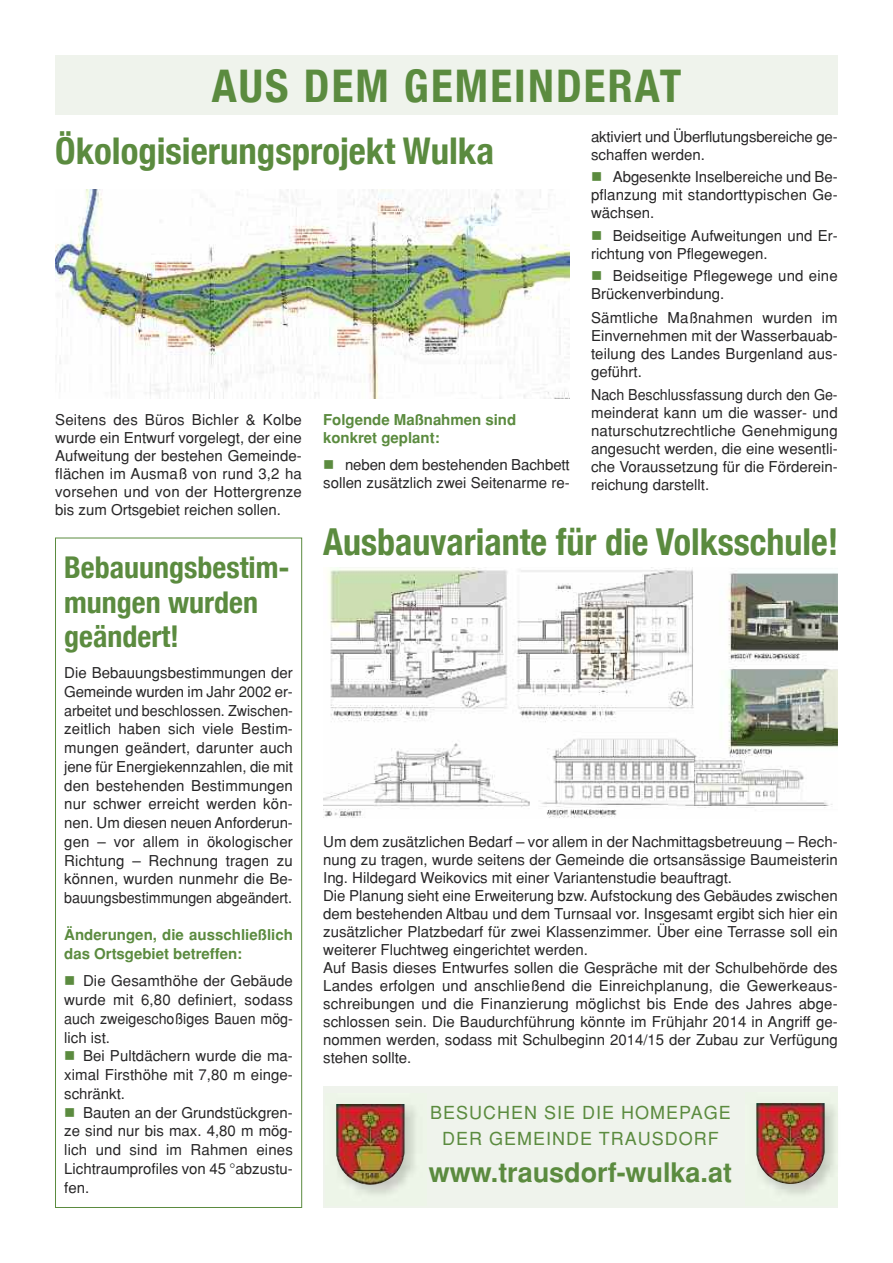
<style>
.page{position:relative;width:893px;height:1263px;background:#fff}
.page>*{position:absolute;margin:0;border:0;box-sizing:border-box;transform-origin:0 0}
.t1{font:700 condensed 45px "Helvetica Neue";letter-spacing:.05em;color:#5b8b3f}
.t2{font:700 condensed 37.2px "Helvetica Neue";color:#5b8b3f}
.t3{font:700 condensed 36.75px "Helvetica Neue";color:#5b8b3f}
.t4{font:700 condensed 30px/34.5px "Helvetica Neue";color:#5b8b3f}
.t5{font:700 27px "Helvetica";color:#5b8b3f}
.t6{font:18px/25.5px "Helvetica";letter-spacing:.055em;color:#5b8b3f;text-align:center}
.t7{font:15px/18px "Helvetica";color:#272627;text-align:justify}
.t8{font:15px/18px "Helvetica";color:#272627;text-align:justify;scale:.95 1}
.t9{font:700 15px/18.8px "Helvetica";color:#5b8b3f}
.s1{color:#5b8b3f}
</style>
<div class="page">
<div style="left:55px;top:55px;width:783px;height:60px;background:#eff3ec"></div>
<div style="left:55px;top:538px;width:247px;height:670px;border:1px solid #5b8b3f"></div>
<img style="left:323px;top:567px;width:515px;height:251px">
<div style="left:751px;top:812px;width:91px;height:12px;background:#fff"></div>
<img style="left:55px;top:190px;width:515px;height:208px">
<div style="left:323px;top:1087px;width:515px;height:121px;background:#eff3ec"></div>
<img style="left:756px;top:1103px;width:69px;height:81px">
<img style="left:353px;top:1104px;width:63px;height:91px">
<img style="left:336px;top:1104px;width:68px;height:81px">
<h1 class="t1" style="left:212px;top:58px;width:471px">Aus dem GemeinderAT</h1>
<h3 class="t3" style="left:55px;top:128px;width:440px">Ökologisierungsprojekt Wulka</h3>
<p class="t7" style="left:55px;top:411px;width:248px">Seitens des Büros Bichler &amp; Kolbe wurde ein Entwurf vorgelegt, der eine Aufweitung der bestehen Gemeinde&shy;flächen im Ausmaß von rund 3,2 ha vorsehen und von der Hottergrenze bis zum Ortsgebiet reichen sollen.</p>
<p class="t9" style="left:323px;top:411px;width:195px;line-height:18px">Folgende Maßnahmen sind konkret geplant:</p>
<p class="t7" style="left:323px;top:456px;width:248px"><span class="s1">■</span> neben dem bestehenden Bachbett sollen zusätzlich zwei Seitenarme re-</p>
<p class="t7" style="left:591px;top:128px;width:248px">aktiviert und Überflutungsbereiche ge&shy;schaffen werden.</p>
<p class="t7" style="left:591px;top:168px;width:248px"><span class="s1">■</span> Abgesenkte Inselbereiche und Be&shy;pflanzung mit standorttypischen Ge&shy;wächsen.</p>
<p class="t7" style="left:591px;top:227px;width:248px"><span class="s1">■</span> Beidseitige Aufweitungen und Er&shy;richtung von Pflegewegen.</p>
<p class="t7" style="left:591px;top:267px;width:248px"><span class="s1">■</span> Beidseitige Pflegewege und eine<br>Brückenverbindung.</p>
<p class="t7" style="left:591px;top:309px;width:248px">Sämtliche Maßnahmen wurden im Einvernehmen mit der Wasserbauab&shy;teilung des Landes Burgenland aus&shy;geführt.</p>
<p class="t8" style="left:591px;top:386px;width:261px">Nach Beschlussfassung durch den Ge&shy;meinderat kann um die wasser- und naturschutzrechtliche Genehmigung angesucht werden, die eine wesentli&shy;che Voraussetzung für die Förderein&shy;reichung darstellt.</p>
<h3 class="t4" style="left:64px;top:550px;width:227px">Bebauungsbestim&shy;mungen wurden geändert!</h3>
<p class="t7" style="left:64px;top:663px;width:230px;line-height:18.8px">Die Bebauungsbestimmungen der Gemeinde wurden im Jahr 2002 er&shy;arbeitet und beschlossen. Zwischen&shy;zeitlich haben sich viele Bestim&shy;mungen geändert, darunter auch jene für Energiekennzahlen, die mit den bestehenden Bestimmungen nur schwer erreicht werden kön&shy;nen. Um diesen neuen Anforderun&shy;gen – vor allem in ökologischer Richtung – Rechnung tragen zu können, wurden nunmehr die Be&shy;bauungsbestimmungen abgeändert.</p>
<p class="t9" style="left:64px;top:925px;width:230px">Änderungen, die ausschließlich das Ortsgebiet betreffen:</p>
<p class="t7" style="left:64px;top:972px;width:230px;line-height:18.8px"><span class="s1">■</span> Die Gesamthöhe der Gebäude wurde mit 6,80 definiert, sodass auch zweigeschoßiges Bauen mög&shy;lich ist.</p>
<p class="t7" style="left:64px;top:1047px;width:230px;line-height:18.8px"><span class="s1">■</span> Bei Pultdächern wurde die ma&shy;ximal Firsthöhe mit 7,80 m einge&shy;schränkt.</p>
<p class="t7" style="left:64px;top:1103px;width:230px;line-height:18.8px"><span class="s1">■</span> Bauten an der Grundstückgren&shy;ze sind nur bis max. 4,80 m mög&shy;lich und sind im Rahmen eines Lichtraumprofiles von 45 °abzustu&shy;fen.</p>
<h2 class="t2" style="left:323px;top:519px;width:517px">Ausbauvariante für die Volksschule!</h2>
<p class="t7" style="left:323px;top:833px;width:516px;text-align:left">Um dem zusätzlichen Bedarf – vor allem in der Nachmittagsbetreuung – Rech&shy;nung zu tragen, wurde seitens der Gemeinde die ortsansässige Baumeisterin Ing. Hildegard Weikovics mit einer Variantenstudie beauftragt.<br>Die Planung sieht eine Erweiterung bzw. Aufstockung des Gebäudes zwischen dem bestehenden Altbau und dem Turnsaal vor. Insgesamt ergibt sich hier ein zusätzlicher Platzbedarf für zwei Klassenzimmer. Über eine Terrasse soll ein weiterer Fluchtweg eingerichtet werden.<br>Auf Basis dieses Entwurfes sollen die Gespräche mit der Schulbehörde des Landes erfolgen und anschließend die Einreichplanung, die Gewerkeaus&shy;schreibungen und die Finanzierung möglichst bis Ende des Jahres abge&shy;schlossen sein. Die Baudurchführung könnte im Frühjahr 2014 in Angriff ge&shy;nommen werden, sodass mit Schulbeginn 2014/15 der Zubau zur Verfügung stehen sollte.</p>
<p class="t6" style="left:430px;top:1100px;width:302px">BESUCHEN SIE DIE HOMEPAGE<br>DER GEMEINDE TRAUSDORF</p>
<h3 class="t5" style="left:429px;top:1157px;width:305px">www.trausdorf-wulka.at</h3>
</div>
